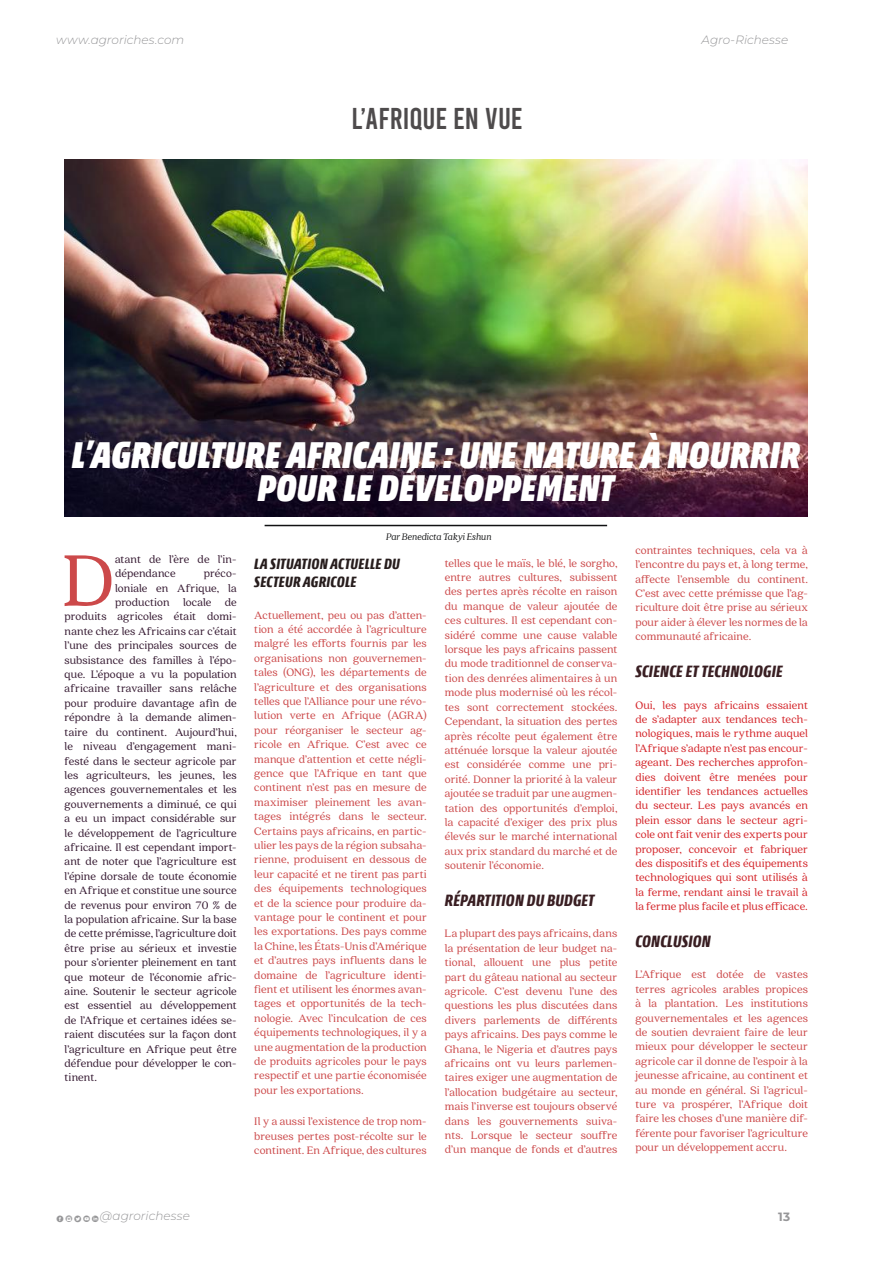
<style>
.page{position:relative;width:893px;height:1263px;background:#fff}
.page>*{position:absolute;margin:0;border:0;box-sizing:border-box;transform-origin:0 0}
.t1{font:81.6px "Quincy CF";color:#cc494a}
.t2{font:italic 900 condensed 37.5px/33px "Akko Pro";letter-spacing:.005em;color:#fff;text-align:center}
.t3{font:30px "Bebas";letter-spacing:.005em;color:#4e4b4c}
.t4{font:italic 700 condensed 16.5px "Akko Pro";letter-spacing:.005em;color:#391e22}
.t5{font:italic 700 condensed 15px/18px "Akko Pro";letter-spacing:.01em;color:#271d1d}
.t6{font:12px/14.4px "Quincy CF";letter-spacing:.005em;color:#cc494a;text-align:justify}
.t7{font:12px/14.4px "Quincy CF";letter-spacing:.005em;color:#351931}
.t8{font:12px/14.4px "Quincy CF";color:#d42429;text-align:justify}
.t9{font:italic 300 12px "Montserrat";color:#969698}
.t10{font:700 12px "Montserrat";color:#969698}
.t11{font:italic 10.5px "Quincy CF";color:#111213}
.s1{font-family:"Social Circles";font-weight:400;font-style:normal}
</style>
<div class="page">
<img style="left:65px;top:159px;width:742px;height:358px">
<hr style="left:265px;top:525px;width:342px;height:1px;background:#111213">
<p class="t9" style="left:56px;top:32px;width:130px">www.agroriches.com</p>
<p class="t9" style="left:702px;top:32px;width:88px">Agro-Richesse</p>
<h3 class="t3" style="left:351px;top:104px;width:159px">L’AFRIQUE EN VUE</h3>
<h2 class="t2" style="left:72px;top:438px;width:730px">L’AGRICULTURE AFRICAINE : UNE NATURE À NOURRIR<br>POUR LE DÉVELOPPEMENT</h2>
<p class="t11" style="left:386px;top:530px;width:107px">Par Benedicta Takyi Eshun</p>
<p class="t5" style="left:254px;top:555px;width:147px">LA SITUATION ACTUELLE DU<br>SECTEUR AGRICOLE</p>
<p class="t6" style="left:254px;top:608px;width:174px">Actuellement, peu ou pas d’atten&shy;tion a été accordée à l’agriculture malgré les efforts fournis par les organisations non gouvernemen&shy;tales (ONG), les départements de l’agriculture et des organisations telles que l’Alliance pour une révo&shy;lution verte en Afrique (AGRA) pour réorganiser le secteur ag&shy;ricole en Afrique. C’est avec ce manque d’attention et cette négli&shy;gence que l’Afrique en tant que continent n’est pas en mesure de maximiser pleinement les avan&shy;tages intégrés dans le secteur.<br>Certains pays africains, en partic&shy;ulier les pays de la région subsaha&shy;rienne, produisent en dessous de leur capacité et ne tirent pas parti des équipements technologiques et de la science pour produire da&shy;vantage pour le continent et pour les exportations. Des pays comme la Chine, les États-Unis d’Amérique et d’autres pays influents dans le domaine de l’agriculture identi&shy;fient et utilisent les énormes avan&shy;tages et opportunités de la tech&shy;nologie. Avec l’inculcation de ces équipements technologiques, il y a une augmentation de la production de produits agricoles pour le pays respectif et une partie économisée pour les exportations.</p>
<p class="t6" style="left:254px;top:1114px;width:174px">Il y a aussi l’existence de trop nom&shy;breuses pertes post-récolte sur le continent. En Afrique, des cultures</p>
<p class="t6" style="left:635px;top:543px;width:174px">contraintes techniques, cela va à l’encontre du pays et, à long terme, affecte l’ensemble du continent.<br>C’est avec cette prémisse que l’ag&shy;riculture doit être prise au sérieux pour aider à élever les normes de la communauté africaine.</p>
<h3 class="t4" style="left:635px;top:661px;width:149px">SCIENCE ET TECHNOLOGIE</h3>
<p class="t8" style="left:635px;top:698px;width:174px">Oui, les pays africains essaient de s’adapter aux tendances tech&shy;nologiques, mais le rythme auquel l’Afrique s’adapte n’est pas encour&shy;ageant. Des recherches approfon&shy;dies doivent être menées pour identifier les tendances actuelles du secteur. Les pays avancés en plein essor dans le secteur agri&shy;cole ont fait venir des experts pour proposer, concevoir et fabriquer des dispositifs et des équipements technologiques qui sont utilisés à la ferme, rendant ainsi le travail à la ferme plus facile et plus efficace.</p>
<h3 class="t4" style="left:635px;top:931px;width:77px">CONCLUSION</h3>
<p class="t6" style="left:635px;top:967px;width:174px">L’Afrique est dotée de vastes terres agricoles arables propices à la plantation. Les institutions gouvernementales et les agences de soutien devraient faire de leur mieux pour développer le secteur agricole car il donne de l’espoir à la jeunesse africaine, au continent et au monde en général. Si l’agricul&shy;ture va prospérer, l’Afrique doit faire les choses d’une manière dif&shy;férente pour favoriser l’agriculture pour un développement accru.</p>
<h1 class="t1" style="left:63px;top:533px;width:53px">D</h1>
<p class="t7" style="left:115px;top:552px;width:123px">atant de l’ère de l’in&shy;dépendance</p>
<p class="t6" style="left:445px;top:556px;width:174px">telles que le maïs, le blé, le sorgho, entre autres cultures, subissent des pertes après récolte en raison du manque de valeur ajoutée de ces cultures. Il est cependant con&shy;sidéré comme une cause valable lorsque les pays africains passent du mode traditionnel de conserva&shy;tion des denrées alimentaires à un mode plus modernisé où les récol&shy;tes sont correctement stockées.<br>Cependant, la situation des pertes après récolte peut également être atténuée lorsque la valeur ajoutée est considérée comme une pri&shy;orité. Donner la priorité à la valeur ajoutée se traduit par une augmen&shy;tation des opportunités d’emploi, la capacité d’exiger des prix plus élevés sur le marché international aux prix standard du marché et de soutenir l’économie.</p>
<h3 class="t4" style="left:445px;top:890px;width:151px">RÉPARTITION DU BUDGET</h3>
<p class="t6" style="left:445px;top:926px;width:174px">La plupart des pays africains, dans la présentation de leur budget na&shy;tional, allouent une plus petite part du gâteau national au secteur agricole. C’est devenu l’une des questions les plus discutées dans divers parlements de différents pays africains. Des pays comme le Ghana, le Nigeria et d’autres pays africains ont vu leurs parlemen&shy;taires exiger une augmentation de l’allocation budgétaire au secteur, mais l’inverse est toujours observé dans les gouvernements suiva&shy;nts. Lorsque le secteur souffre d’un manque de fonds et d’autres</p>
<p class="t7" style="left:204px;top:566px;width:34px">préco-</p>
<p class="t7" style="left:115px;top:581px;width:123px">loniale en Afrique, la</p>
<p class="t7" style="left:115px;top:595px;width:123px">production locale de</p>
<p class="t7" style="left:65px;top:610px;width:174px">produits agricoles était domi-</p>
<p class="t7" style="left:65px;top:624px;width:174px">nante chez les Africains car c’était</p>
<p class="t7" style="left:65px;top:638px;width:174px">l’une des principales sources de</p>
<p class="t7" style="left:65px;top:653px;width:174px">subsistance des familles à l’épo-</p>
<p class="t7" style="left:65px;top:667px;width:174px">que. L’époque a vu la population</p>
<p class="t7" style="left:65px;top:682px;width:174px">africaine travailler sans relâche</p>
<p class="t7" style="left:65px;top:696px;width:174px">pour produire davantage afin de</p>
<p class="t7" style="left:65px;top:710px;width:174px">répondre à la demande alimen-</p>
<p class="t7" style="left:65px;top:725px;width:174px">taire du continent. Aujourd’hui,</p>
<p class="t7" style="left:65px;top:739px;width:174px">le niveau d’engagement mani-</p>
<p class="t7" style="left:65px;top:754px;width:174px">festé dans le secteur agricole par</p>
<p class="t7" style="left:65px;top:768px;width:174px">les agriculteurs, les jeunes, les</p>
<p class="t7" style="left:65px;top:782px;width:174px">agences gouvernementales et les</p>
<p class="t7" style="left:65px;top:797px;width:174px">gouvernements a diminué, ce qui</p>
<p class="t7" style="left:65px;top:811px;width:174px">a eu un impact considérable sur</p>
<p class="t7" style="left:65px;top:826px;width:174px">le développement de l’agriculture</p>
<p class="t7" style="left:65px;top:840px;width:174px">africaine. Il est cependant import-</p>
<p class="t7" style="left:65px;top:854px;width:174px">ant de noter que l’agriculture est</p>
<p class="t7" style="left:65px;top:869px;width:174px">l’épine dorsale de toute économie</p>
<p class="t7" style="left:65px;top:883px;width:174px">en Afrique et constitue une source</p>
<p class="t7" style="left:65px;top:898px;width:174px">de revenus pour environ 70 % de</p>
<p class="t7" style="left:65px;top:912px;width:174px">la population africaine. Sur la base</p>
<p class="t7" style="left:65px;top:926px;width:174px">de cette prémisse, l’agriculture doit</p>
<p class="t7" style="left:65px;top:941px;width:174px">être prise au sérieux et investie</p>
<p class="t7" style="left:65px;top:955px;width:174px">pour s’orienter pleinement en tant</p>
<p class="t7" style="left:65px;top:970px;width:174px">que moteur de l’économie afric-</p>
<p class="t7" style="left:65px;top:984px;width:174px">aine. Soutenir le secteur agricole</p>
<p class="t7" style="left:65px;top:998px;width:174px">est essentiel au développement</p>
<p class="t7" style="left:65px;top:1013px;width:174px">de l’Afrique et certaines idées se-</p>
<p class="t7" style="left:65px;top:1027px;width:174px">raient discutées sur la façon dont</p>
<p class="t7" style="left:65px;top:1042px;width:174px">l’agriculture en Afrique peut être</p>
<p class="t7" style="left:65px;top:1056px;width:174px">défendue pour développer le con-</p>
<p class="t7" style="left:65px;top:1070px;width:34px">tinent.</p>
<p class="t9" style="left:56px;top:1207px;width:135px"><span class="s1">fityl</span>@agrorichesse</p>
<p class="t10" style="left:778px;top:1208px;width:14px">13</p>
</div>
